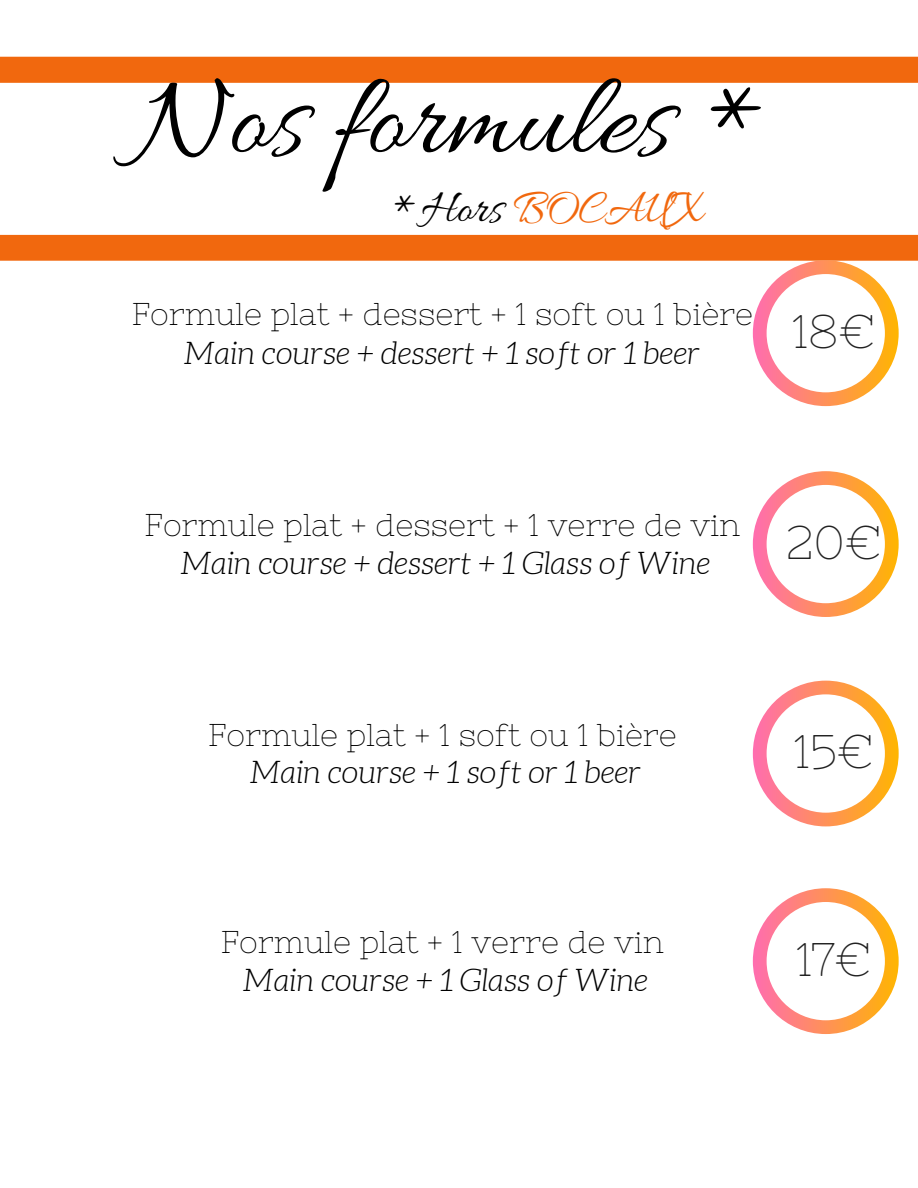
<style>
.page{position:relative;width:918px;height:1188px;background:#fff}
.page>*{position:absolute;margin:0;border:0;box-sizing:border-box;transform-origin:0 0}
.t1{font:120px "Allura";color:#000}
.t2{font:48px "Allura";color:#f1680e}
.t3{font:47.1px "Nixie One";color:#222}
.t4{font:31.5px "Nixie One";color:#000}
.t5{font:italic 300 31.5px "Aleo";color:#000}
.s1{color:#000}
</style>
<div class="page">
<svg style="left:0;top:57px;width:918px;height:204px"></svg>
<svg style="left:753px;top:471px;width:146px;height:146px"></svg>
<svg style="left:753px;top:681px;width:146px;height:145px"></svg>
<svg style="left:753px;top:888px;width:146px;height:146px"></svg>
<svg style="left:753px;top:260px;width:146px;height:146px"></svg>
<p class="t1" style="left:134px;top:53px;width:643px">Nos formules *</p>
<p class="t2" style="left:390px;top:182px;width:315px"><span class="s1">*Hors</span> BOCAUX</p>
<p class="t4" style="left:132px;top:296px;width:623px">Formule plat + dessert + 1 soft ou 1 bière</p>
<p class="t5" style="left:184px;top:335px;width:518px">Main course + dessert + 1 soft or 1 beer</p>
<p class="t3" style="left:792px;top:305px;width:85px">18€</p>
<p class="t4" style="left:145px;top:507px;width:597px">Formule plat + dessert + 1 verre de vin</p>
<p class="t5" style="left:180px;top:546px;width:531px">Main course + dessert + 1 Glass of Wine</p>
<p class="t3" style="left:786px;top:515px;width:97px">20€</p>
<p class="t4" style="left:208px;top:716px;width:470px">Formule plat + 1 soft ou 1 bière</p>
<p class="t5" style="left:250px;top:755px;width:393px">Main course + 1 soft or 1 beer</p>
<p class="t4" style="left:221px;top:924px;width:445px">Formule plat + 1 verre de vin</p>
<p class="t5" style="left:243px;top:963px;width:407px">Main course + 1 Glass of Wine</p>
<p class="t3" style="left:794px;top:725px;width:81px">15€</p>
<p class="t3" style="left:796px;top:932px;width:76px">17€</p>
</div>
